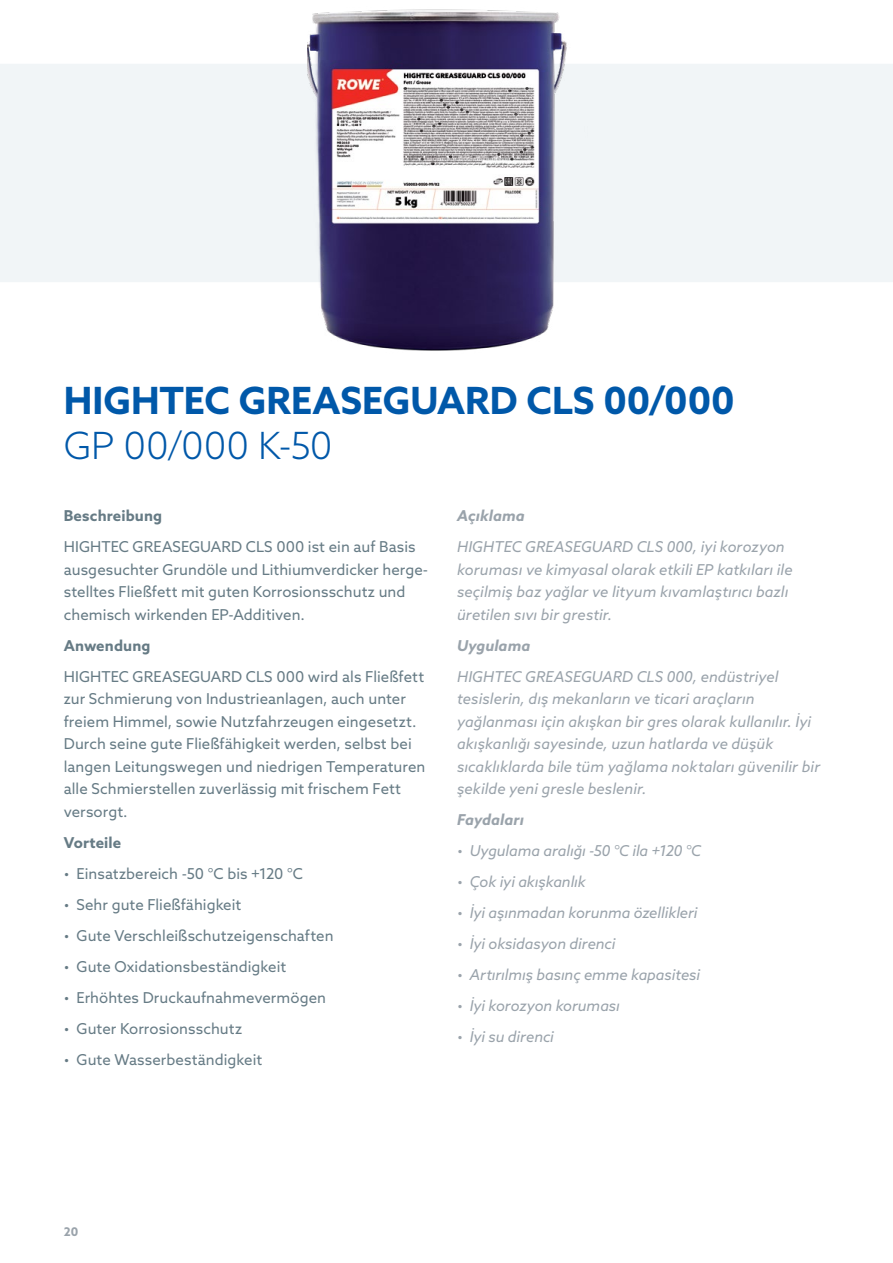
<style>
.page{position:relative;width:893px;height:1263px;background:#fff}
.page>*{position:absolute;margin:0;border:0;box-sizing:border-box;transform-origin:0 0}
.t1{font:700 37.5px "Azo Sans";color:#0058a9}
.t2{font:300 37.5px "Azo Sans";letter-spacing:-.005em;color:#0058a9}
.t3{font:15px/22.5px "Azo Sans";letter-spacing:.005em;color:#667b85}
.t4{font:italic 15px/22.5px "Azo Sans";color:#9aa3ab}
.t5{font:700 15px "Azo Sans";letter-spacing:.01em;color:#667b85}
.t6{font:italic 700 15px "Azo Sans";letter-spacing:.005em;color:#9aa3ab}
.t7{font:700 12px "Azo Sans";color:#9aa3ab}
</style>
<div class="page">
<div style="left:0;top:64px;width:893px;height:218px;background:#f1f5f7"></div>
<img style="left:308px;top:9px;width:259px;height:342px">
<h1 class="t1" style="left:64px;top:376px;width:672px">HIGHTEC GREASEGUARD CLS 00/000</h1>
<h1 class="t2" style="left:64px;top:421px;width:270px">GP 00/000 K-50</h1>
<p class="t5" style="left:64px;top:506px;width:100px">Beschreibung</p>
<p class="t3" style="left:64px;top:535px;width:366px">HIGHTEC GREASEGUARD CLS 000 ist ein auf Basis ausgesuchter Grundöle und Lithiumverdicker herge&shy;stelltes Fließfett mit guten Korrosionsschutz und chemisch wirkenden EP-Additiven.</p>
<p class="t5" style="left:64px;top:635px;width:88px">Anwendung</p>
<p class="t3" style="left:64px;top:665px;width:363px">HIGHTEC GREASEGUARD CLS 000 wird als Fließfett zur Schmierung von Industrieanlagen, auch unter freiem Himmel, sowie Nutzfahrzeugen eingesetzt.<br>Durch seine gute Fließfähigkeit werden, selbst bei langen Leitungswegen und niedrigen Temperaturen alle Schmierstellen zuverlässig mit frischem Fett versorgt.</p>
<p class="t5" style="left:64px;top:832px;width:59px">Vorteile</p>
<p class="t3" style="left:64px;top:862px;width:241px">• Einsatzbereich -50 °C bis +120 °C</p>
<p class="t3" style="left:64px;top:893px;width:179px">• Sehr gute Fließfähigkeit</p>
<p class="t3" style="left:64px;top:924px;width:271px">• Gute Verschleißschutzeigenschaften</p>
<p class="t3" style="left:64px;top:955px;width:224px">• Gute Oxidationsbeständigkeit</p>
<p class="t3" style="left:64px;top:986px;width:264px">• Erhöhtes Druckaufnahmevermögen</p>
<p class="t3" style="left:64px;top:1017px;width:180px">• Guter Korrosionsschutz</p>
<p class="t3" style="left:64px;top:1048px;width:200px">• Gute Wasserbeständigkeit</p>
<p class="t6" style="left:457px;top:506px;width:69px">Açıklama</p>
<p class="t4" style="left:457px;top:535px;width:337px">HIGHTEC GREASEGUARD CLS 000, iyi korozyon koruması ve kimyasal olarak etkili EP katkıları ile seçilmiş baz yağlar ve lityum kıvamlaştırıcı bazlı üretilen sıvı bir grestir.</p>
<p class="t6" style="left:457px;top:635px;width:75px">Uygulama</p>
<p class="t4" style="left:457px;top:665px;width:365px">HIGHTEC GREASEGUARD CLS 000, endüstriyel tesislerin, dış mekanların ve ticari araçların yağlanması için akışkan bir gres olarak kullanılır. İyi akışkanlığı sayesinde, uzun hatlarda ve düşük sıcaklıklarda bile tüm yağlama noktaları güvenilir bir şekilde yeni gresle beslenir.</p>
<p class="t6" style="left:457px;top:810px;width:68px">Faydaları</p>
<p class="t4" style="left:457px;top:839px;width:245px">• Uygulama aralığı -50 °C ila +120 °C</p>
<p class="t4" style="left:457px;top:870px;width:130px">• Çok iyi akışkanlık</p>
<p class="t4" style="left:457px;top:901px;width:242px">• İyi aşınmadan korunma özellikleri</p>
<p class="t4" style="left:457px;top:932px;width:160px">• İyi oksidasyon direnci</p>
<p class="t4" style="left:457px;top:963px;width:245px">• Artırılmış basınç emme kapasitesi</p>
<p class="t4" style="left:457px;top:994px;width:164px">• İyi korozyon koruması</p>
<p class="t4" style="left:457px;top:1025px;width:98px">• İyi su direnci</p>
<p class="t7" style="left:64px;top:1223px;width:16px">20</p>
</div>
